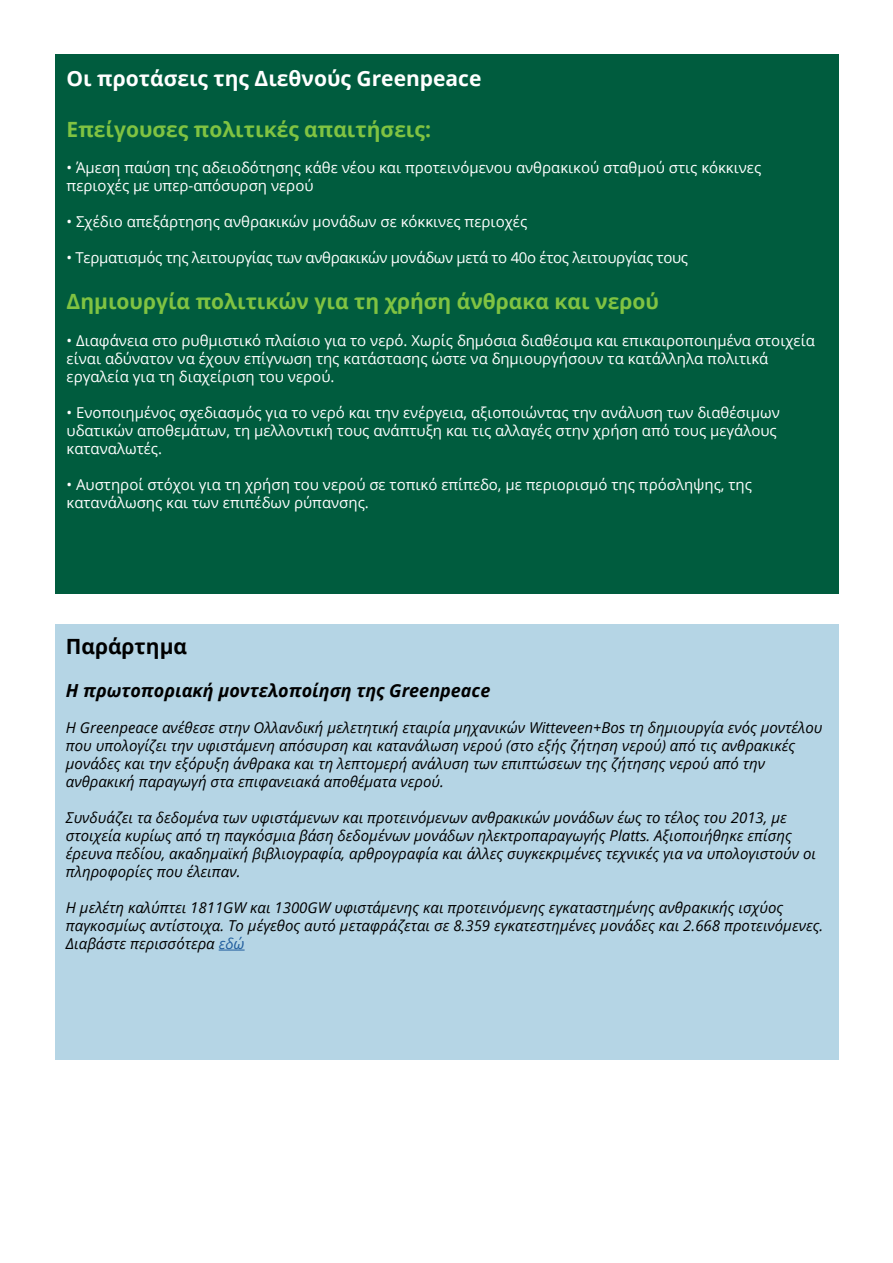
<style>
.page{position:relative;width:893px;height:1263px;background:#fff}
.page>*{position:absolute;margin:0;border:0;box-sizing:border-box;transform-origin:0 0}
.t1{font:700 21px "Open Sans";color:#80c342}
.t2{font:700 21px "Open Sans";color:#fff}
.t3{font:700 21px "Open Sans";color:#000}
.t4{font:italic 700 18px "Open Sans";color:#000}
.t5{font:italic 15px/18px "Open Sans";color:#000}
.t6{font:15px/18px "Open Sans";color:#fff}
.t7{font:15px "Open Sans";letter-spacing:-.02em;color:#fff}
.s1{color:#215e9e}
</style>
<div class="page">
<div style="left:55px;top:55px;width:783px;height:539px;background:#005c3e"></div>
<div style="left:55px;top:624px;width:783px;height:436px;background:#b5d5e5"></div>
<svg style="left:219px;top:950px;width:26px;height:1px"></svg>
<h1 class="t2" style="left:67px;top:64px;width:416px">Οι προτάσεις της Διεθνούς Greenpeace</h1>
<h1 class="t1" style="left:67px;top:114px;width:366px">Επείγουσες πολιτικές απαιτήσεις:</h1>
<p class="t6" style="left:67px;top:158px;width:696px">• Άμεση παύση της αδειοδότησης κάθε νέου και προτεινόμενου ανθρακικού σταθμού στις κόκκινες περιοχές με υπερ-απόσυρση νερού</p>
<p class="t6" style="left:67px;top:212px;width:462px">• Σχέδιο απεξάρτησης ανθρακικών μονάδων σε κόκκινες περιοχές</p>
<p class="t7" style="left:67px;top:247px;width:623px">• Τερματισμός της λειτουργίας των ανθρακικών μονάδων μετά το 40ο έτος λειτουργίας τους</p>
<h1 class="t1" style="left:67px;top:287px;width:594px">Δημιουργία πολιτικών για τη χρήση άνθρακα και νερού</h1>
<p class="t6" style="left:67px;top:331px;width:750px">• Διαφάνεια στο ρυθμιστικό πλαίσιο για το νερό. Χωρίς δημόσια διαθέσιμα και επικαιροποιημένα στοιχεία είναι αδύνατον να έχουν επίγνωση της κατάστασης ώστε να δημιουργήσουν τα κατάλληλα πολιτικά εργαλεία για τη διαχείριση του νερού.</p>
<p class="t6" style="left:67px;top:403px;width:715px">• Ενοποιημένος σχεδιασμός για το νερό και την ενέργεια, αξιοποιώντας την ανάλυση των διαθέσιμων υδατικών αποθεμάτων, τη μελλοντική τους ανάπτυξη και τις αλλαγές στην χρήση από τους μεγάλους καταναλωτές.</p>
<p class="t6" style="left:67px;top:475px;width:687px">• Αυστηροί στόχοι για τη χρήση του νερού σε τοπικό επίπεδο, με περιορισμό της πρόσληψης, της κατανάλωσης και των επιπέδων ρύπανσης.</p>
<h1 class="t3" style="left:66px;top:631px;width:123px">Παράρτημα</h1>
<p class="t4" style="left:66px;top:678px;width:426px">Η πρωτοποριακή μοντελοποίηση της Greenpeace</p>
<p class="t5" style="left:66px;top:718px;width:758px">Η Greenpeace ανέθεσε στην Ολλανδική μελετητική εταιρία μηχανικών Witteveen+Bos τη δημιουργία ενός μοντέλου που υπολογίζει την υφιστάμενη απόσυρση και κατανάλωση νερού (στο εξής ζήτηση νερού) από τις ανθρακικές μονάδες και την εξόρυξη άνθρακα και τη λεπτομερή ανάλυση των επιπτώσεων της ζήτησης νερού από την ανθρακική παραγωγή στα επιφανειακά αποθέματα νερού.</p>
<p class="t5" style="left:66px;top:808px;width:752px">Συνδυάζει τα δεδομένα των υφιστάμενων και προτεινόμενων ανθρακικών μονάδων έως το τέλος του 2013, με στοιχεία κυρίως από τη παγκόσμια βάση δεδομένων μονάδων ηλεκτροπαραγωγής Platts. Αξιοποιήθηκε επίσης έρευνα πεδίου, ακαδημαϊκή βιβλιογραφία, αρθρογραφία και άλλες συγκεκριμένες τεχνικές για να υπολογιστούν οι πληροφορίες που έλειπαν.</p>
<p class="t5" style="left:66px;top:898px;width:759px">Η μελέτη καλύπτει 1811GW και 1300GW υφιστάμενης και προτεινόμενης εγκαταστημένης ανθρακικής ισχύος παγκοσμίως αντίστοιχα. Το μέγεθος αυτό μεταφράζεται σε 8.359 εγκατεστημένες μονάδες και 2.668 προτεινόμενες.<br>Διαβάστε περισσότερα <span class="s1">εδώ</span></p>
</div>
